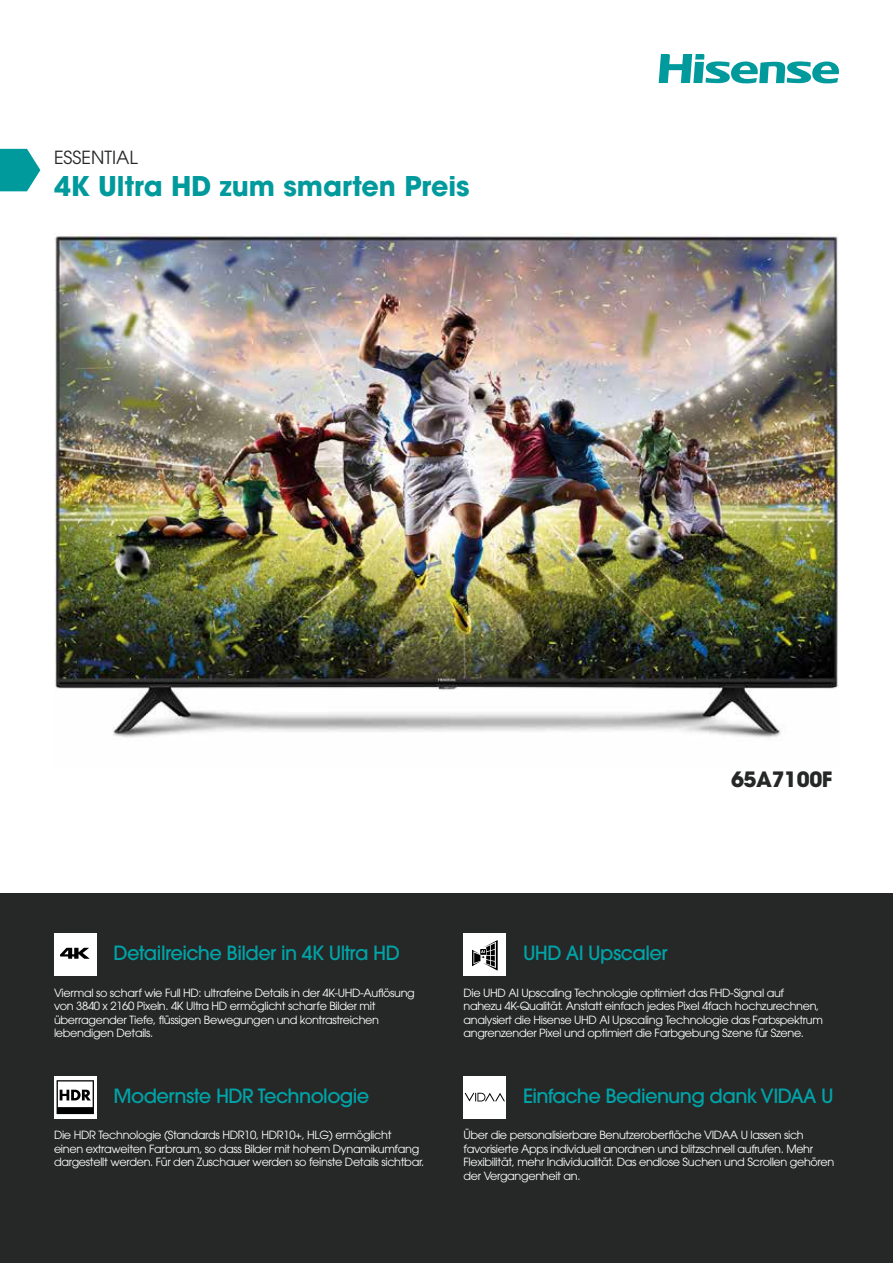
<style>
.page{position:relative;width:893px;height:1263px;background:#fff}
.page>*{position:absolute;margin:0;border:0;box-sizing:border-box;transform-origin:0 0}
.t1{font:700 27px "ITC Avant Garde Pro";color:#009a9d}
.t2{font:700 21px "ITC Avant Garde Pro";letter-spacing:-.02em;color:#262727}
.t3{font:500 19.5px "ITC Avant Garde Pro";letter-spacing:-.03em;color:#00a3a7}
.t4{font:18px "ITC Avant Garde Pro";color:#262727}
.t5{font:11.25px/13.5px "ITC Avant Garde Pro";letter-spacing:-.03em;color:#fff}
</style>
<div class="page">
<div style="left:0;top:893px;width:893px;height:370px;background:#262727"></div>
<svg style="left:659px;top:54px;width:180px;height:29px"></svg>
<div style="left:54px;top:933px;width:43px;height:42px;background:#fff"></div>
<svg style="left:60px;top:948px;width:29px;height:11px"></svg>
<svg style="left:54px;top:1076px;width:43px;height:42px"></svg>
<svg style="left:57px;top:1080px;width:37px;height:34px"></svg>
<div style="left:463px;top:933px;width:43px;height:42px;background:#fff"></div>
<svg style="left:472px;top:940px;width:26px;height:31px"></svg>
<div style="left:463px;top:1076px;width:43px;height:42px;background:#fff"></div>
<svg style="left:465px;top:1093px;width:40px;height:8px"></svg>
<svg style="left:0;top:149px;width:40px;height:42px"></svg>
<img style="left:54px;top:234px;width:785px;height:504px">
<h3 class="t4" style="left:54px;top:146px;width:85px">ESSENTIAL</h3>
<h1 class="t1" style="left:54px;top:168px;width:417px">4K Ultra HD zum smarten Preis</h1>
<h2 class="t2" style="left:731px;top:765px;width:103px">65A7100F</h2>
<h3 class="t3" style="left:114px;top:940px;width:288px">Detailreiche Bilder in 4K Ultra HD</h3>
<p class="t5" style="left:54px;top:985px;width:362px">Viermal so scharf wie Full HD: ultrafeine Details in der 4K-UHD-Auflösung von 3840 x 2160 Pixeln. 4K Ultra HD ermöglicht scharfe Bilder mit überragender Tiefe, flüssigen Bewegungen und kontrastreichen lebendigen Details.</p>
<h3 class="t3" style="left:114px;top:1083px;width:257px">Modernste HDR Technologie</h3>
<p class="t5" style="left:54px;top:1128px;width:372px">Die HDR Technologie (Standards HDR10, HDR10+, HLG) ermöglicht<br>einen extraweiten Farbraum, so dass Bilder mit hohem Dynamikumfang dargestellt werden. Für den Zuschauer werden so feinste Details sichtbar.</p>
<h3 class="t3" style="left:523px;top:940px;width:146px">UHD AI Upscaler</h3>
<p class="t5" style="left:463px;top:985px;width:361px">Die UHD AI Upscaling Technologie optimiert das FHD-Signal auf nahezu 4K-Qualität. Anstatt einfach jedes Pixel 4fach hochzurechnen, analysiert die Hisense UHD AI Upscaling Technologie das Farbspektrum angrenzender Pixel und optimiert die Farbgebung Szene für Szene.</p>
<h3 class="t3" style="left:523px;top:1083px;width:312px">Einfache Bedienung dank VIDAA U</h3>
<p class="t5" style="left:463px;top:1128px;width:372px">Über die personalisierbare Benutzeroberfläche VIDAA U lassen sich favorisierte Apps individuell anordnen und blitzschnell aufrufen. Mehr Flexibilität, mehr Individualität. Das endlose Suchen und Scrollen gehören der Vergangenheit an.</p>
</div>
